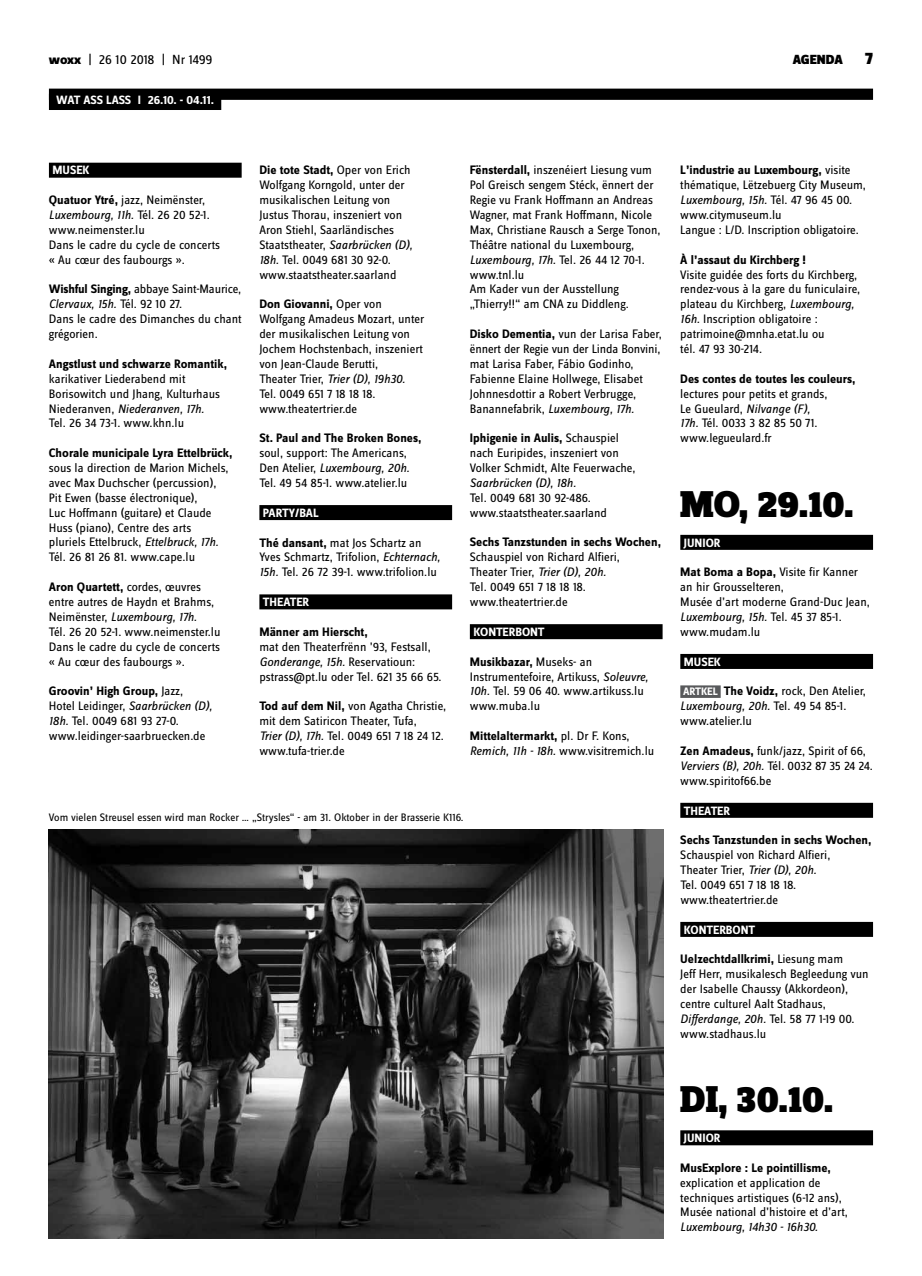
<style>
.page{position:relative;width:922px;height:1276px;background:#fff}
.page>*{position:absolute;margin:0;border:0;box-sizing:border-box;transform-origin:0 0}
.t1{font:900 38.75px "Zine Slab Dis";letter-spacing:-.01em;color:#000}
.t2{font:900 17.5px "Zine Sans Dis";color:#000}
.t3{font:13.75px "Zine Sans Dis";letter-spacing:-.01em;color:#000}
.t4{font:900 13.75px "Zine Sans Dis";color:#000}
.t5{font:12.75px/14.9px "Zine Sans Dis";color:#000}
.t6{font:700 12.75px "Zine Sans Dis";color:#000}
.t7{font:italic 12.75px "Zine Sans Dis";color:#000}
.t8{font:700 12.5px "Zine Sans Dis";letter-spacing:-.01em;color:#fff}
.t9{font:11.25px "Zine Sans Dis";color:#000}
.s1{font-weight:800}
.s2{font-weight:700}
.s3{font-style:italic}
.s4{font-weight:700;font-size:11.25px;color:#fff}
</style>
<div class="page">
<div style="left:680px;top:535px;width:192px;height:15px;background:#000"></div>
<div style="left:680px;top:654px;width:192px;height:15px;background:#000"></div>
<div style="left:680px;top:685px;width:40px;height:13px;background:#58595b"></div>
<div style="left:680px;top:803px;width:192px;height:15px;background:#000"></div>
<div style="left:680px;top:922px;width:192px;height:15px;background:#000"></div>
<div style="left:680px;top:1130px;width:192px;height:15px;background:#000"></div>
<div style="left:49px;top:89px;width:823px;height:11px;background:#000"></div>
<div style="left:49px;top:94px;width:172px;height:16px;background:#000"></div>
<div style="left:49px;top:163px;width:192px;height:15px;background:#000"></div>
<div style="left:259px;top:505px;width:193px;height:15px;background:#000"></div>
<div style="left:259px;top:594px;width:193px;height:15px;background:#000"></div>
<div style="left:469px;top:624px;width:193px;height:15px;background:#000"></div>
<img style="left:49px;top:829px;width:614px;height:409px">
<p class="t3" style="left:49px;top:53px;width:165px"><span class="s1">woxx</span> | 26 10 2018 | Nr 1499</p>
<p class="t4" style="left:792px;top:53px;width:52px">AGENDA</p>
<h2 class="t2" style="left:865px;top:49px;width:9px">7</h2>
<p class="t8" style="left:56px;top:93px;width:160px">WAT ASS LASS I 26.10. - 04.11.</p>
<p class="t8" style="left:52px;top:164px;width:39px">musek</p>
<p class="t5" style="left:49px;top:193px;width:172px"><span class="s2">Quatuor Ytré,</span> jazz, Neimënster,<br><span class="s3">Luxembourg, 11h.</span> Tél. 26 20 52-1. www.neimenster.lu<br>Dans le cadre du cycle de concerts « Au cœur des faubourgs ».</p>
<p class="t5" style="left:49px;top:282px;width:194px"><span class="s2">Wishful Singing,</span> abbaye Saint-Maurice,<br><span class="s3">Clervaux, 15h.</span> Tél. 92 10 27.<br>Dans le cadre des Dimanches du chant grégorien.</p>
<p class="t6" style="left:49px;top:357px;width:179px">Angstlust und schwarze Romantik,</p>
<p class="t5" style="left:49px;top:372px;width:172px">karikativer Liederabend mit<br>Borisowitch und Jhang, Kulturhaus<br>Niederanven, <span class="s3">Niederanven, 17h.<br></span>Tel. 26 34 73-1. www.khn.lu</p>
<p class="t6" style="left:49px;top:446px;width:185px">Chorale municipale Lyra Ettelbrück,</p>
<p class="t5" style="left:49px;top:461px;width:181px">sous la direction de Marion Michels, avec Max Duchscher (percussion), Pit Ewen (basse électronique),<br>Luc Hoffmann (guitare) et Claude Huss (piano), Centre des arts pluriels Ettelbruck, <span class="s3">Ettelbruck, 17h.<br></span>Tél. 26 81 26 81. www.cape.lu</p>
<p class="t5" style="left:49px;top:580px;width:173px"><span class="s2">Aron Quartett,</span> cordes, œuvres entre autres de Haydn et Brahms,<br>Neimënster, <span class="s3">Luxembourg, 17h.<br></span>Tél. 26 20 52-1. www.neimenster.lu<br>Dans le cadre du cycle de concerts « Au cœur des faubourgs ».</p>
<p class="t5" style="left:49px;top:684px;width:165px"><span class="s2">Groovin’ High Group,</span> Jazz,<br>Hotel Leidinger, <span class="s3">Saarbrücken (D),<br>18h.</span> Tel. 0049 681 93 27-0. www.leidinger-saarbruecken.de</p>
<p class="t5" style="left:259px;top:163px;width:155px"><span class="s2">Die tote Stadt,</span> Oper von Erich<br>Wolfgang Korngold, unter der musikalischen Leitung von<br>Justus Thorau, inszeniert von<br>Aron Stiehl, Saarländisches<br>Staatstheater, <span class="s3">Saarbrücken (D),<br>18h.</span> Tel. 0049 681 30 92-0. www.staatstheater.saarland</p>
<p class="t5" style="left:259px;top:297px;width:166px"><span class="s2">Don Giovanni,</span> Oper von<br>Wolfgang Amadeus Mozart, unter der musikalischen Leitung von<br>Jochem Hochstenbach, inszeniert von Jean-Claude Berutti,<br>Theater Trier, <span class="s3">Trier (D), 19h30.<br></span>Tel. 0049 651 7 18 18 18. www.theatertrier.de</p>
<p class="t6" style="left:259px;top:431px;width:164px">St. Paul and The Broken Bones,</p>
<p class="t5" style="left:259px;top:446px;width:152px">soul, support: The Americans,<br>Den Atelier, <span class="s3">Luxembourg, 20h.<br></span>Tel. 49 54 85-1. www.atelier.lu</p>
<p class="t8" style="left:263px;top:506px;width:8px">party</p>
<p class="t8" style="left:295px;top:506px;width:12px">/bal</p>
<p class="t5" style="left:259px;top:535px;width:182px"><span class="s2">Thé dansant,</span> mat Jos Schartz an<br>Yves Schmartz, Trifolion, <span class="s3">Echternach,<br>15h.</span> Tel. 26 72 39-1. www.trifolion.lu</p>
<p class="t8" style="left:263px;top:595px;width:46px">th eater</p>
<p class="t6" style="left:259px;top:625px;width:110px">Männer am Hierscht,</p>
<p class="t5" style="left:259px;top:640px;width:184px">mat den Theaterfrënn ’93, Festsall,<br><span class="s3">Gonderange, 15h.</span> Reservatioun: pstrass@pt.lu oder Tel. 621 35 66 65.</p>
<p class="t5" style="left:259px;top:699px;width:188px"><span class="s2">Tod auf dem Nil,</span> von Agatha Christie, mit dem Satiricon Theater, Tufa,<br><span class="s3">Trier (D), 17h.</span> Tel. 0049 651 7 18 24 12. www.tufa-trier.de</p>
<p class="t5" style="left:469px;top:163px;width:192px"><span class="s2">Fënsterdall,</span> inszenéiert Liesung vum<br>Pol Greisch sengem Stéck, ënnert der<br>Regie vu Frank Hoffmann an Andreas<br>Wagner, mat Frank Hoffmann, Nicole<br>Max, Christiane Rausch a Serge Tonon,<br>Théâtre national du Luxembourg,<br><span class="s3">Luxembourg, 17h.</span> Tel. 26 44 12 70-1. www.tnl.lu<br>Am Kader vun der Ausstellung „Thierry!!“ am CNA zu Diddleng.</p>
<p class="t5" style="left:469px;top:327px;width:193px"><span class="s2">Disko Dementia,</span> vun der Larisa Faber, ënnert der Regie vun der Linda Bonvini, mat Larisa Faber, Fábio Godinho, Fabienne Elaine Hollwege, Elisabet Johnnesdottir a Robert Verbrugge, Banannefabrik, <span class="s3">Luxembourg, 17h.</span></p>
<p class="t5" style="left:470px;top:431px;width:167px"><span class="s2">Iphigenie in Aulis,</span> Schauspiel nach Euripides, inszeniert von<br>Volker Schmidt, Alte Feuerwache,</p>
<p class="t7" style="left:470px;top:476px;width:108px">Saarbrücken (D), 18h.</p>
<p class="t5" style="left:470px;top:491px;width:138px">Tel. 0049 681 30 92-486. www.staatstheater.saarland</p>
<p class="t6" style="left:470px;top:535px;width:193px">Sechs Tanzstunden in sechs Wochen,</p>
<p class="t5" style="left:470px;top:550px;width:151px">Schauspiel von Richard Alfieri,<br>Theater Trier, <span class="s3">Trier (D), 20h.<br></span>Tel. 0049 651 7 18 18 18. www.theatertrier.de</p>
<p class="t8" style="left:473px;top:625px;width:44px">konterbont</p>
<p class="t5" style="left:469px;top:655px;width:180px"><span class="s2">Musikbazar,</span> Museks- an<br>Instrumentefoire, Artikuss, <span class="s3">Soleuvre,<br>10h.</span> Tel. 59 06 40. www.artikuss.lu www.muba.lu</p>
<p class="t5" style="left:469px;top:729px;width:186px"><span class="s2">Mittelaltermarkt,</span> pl. Dr F. Kons,<br><span class="s3">Remich, 11h - 18h.</span> www.visitremich.lu</p>
<p class="t9" style="left:49px;top:811px;width:416px">Vom vielen Streusel essen wird man Rocker … „Strysles“ - am 31. Oktober in der Brasserie K116.</p>
<p class="t5" style="left:680px;top:163px;width:187px"><span class="s2">L’industrie au Luxembourg,</span> visite thématique, Lëtzebuerg City Museum, <span class="s3">Luxembourg, 15h.</span> Tél. 47 96 45 00. www.citymuseum.lu<br>Langue : L/D. Inscription obligatoire.</p>
<p class="t6" style="left:680px;top:253px;width:127px">À l’assaut du Kirchberg !</p>
<p class="t5" style="left:680px;top:268px;width:181px">Visite guidée des forts du Kirchberg, rendez-vous à la gare du funiculaire, plateau du Kirchberg, <span class="s3">Luxembourg,<br>16h.</span> Inscription obligatoire : patrimoine@mnha.etat.lu ou<br>tél. 47 93 30-214.</p>
<p class="t6" style="left:680px;top:372px;width:177px">Des contes de toutes les couleurs,</p>
<p class="t5" style="left:680px;top:387px;width:149px">lectures pour petits et grands,<br>Le Gueulard, <span class="s3">Nilvange (F),<br>17h.</span> Tél. 0033 3 82 85 50 71. www.legueulard.fr</p>
<h1 class="t1" style="left:680px;top:483px;width:175px">Mo, 29.10.</h1>
<p class="t8" style="left:683px;top:536px;width:19px">junior</p>
<p class="t5" style="left:680px;top:565px;width:191px"><span class="s2">Mat Boma a Bopa,</span> Visite fir Kanner an hir Grousselteren,<br>Musée d’art moderne Grand-Duc Jean,<br><span class="s3">Luxembourg, 15h.</span> Tel. 45 37 85-1. www.mudam.lu</p>
<p class="t8" style="left:683px;top:655px;width:39px">musek</p>
<p class="t5" style="left:680px;top:684px;width:187px"><span class="s4">ARTKEL</span> <span class="s2">The Voidz,</span> rock, Den Atelier,<br><span class="s3">Luxembourg, 20h.</span> Tel. 49 54 85-1. www.atelier.lu</p>
<p class="t5" style="left:680px;top:744px;width:194px"><span class="s2">Zen Amadeus,</span> funk/jazz, Spirit of 66,<br><span class="s3">Verviers (B), 20h.</span> Tél. 0032 87 35 24 24. www.spiritof66.be</p>
<p class="t8" style="left:683px;top:803px;width:46px">th eater</p>
<p class="t6" style="left:680px;top:833px;width:193px">Sechs Tanzstunden in sechs Wochen,</p>
<p class="t5" style="left:680px;top:848px;width:151px">Schauspiel von Richard Alfieri,<br>Theater Trier, <span class="s3">Trier (D), 20h.<br></span>Tel. 0049 651 7 18 18 18. www.theatertrier.de</p>
<p class="t8" style="left:683px;top:923px;width:44px">konterbont</p>
<p class="t5" style="left:680px;top:952px;width:190px"><span class="s2">Uelzechtdallkrimi,</span> Liesung mam<br>Jeff Herr, musikalesch Begleedung vun der Isabelle Chaussy (Akkordeon), centre culturel Aalt Stadhaus,<br><span class="s3">Differdange, 20h.</span> Tel. 58 77 1-19 00. www.stadhaus.lu</p>
<h1 class="t1" style="left:680px;top:1079px;width:154px">Di, 30.10.</h1>
<p class="t8" style="left:683px;top:1131px;width:19px">junior</p>
<p class="t6" style="left:680px;top:1160px;width:152px">MusExplore : Le pointillisme,</p>
<p class="t5" style="left:680px;top:1175px;width:169px">explication et application de techniques artistiques (6-12 ans),<br>Musée national d’histoire et d’art,</p>
<p class="t7" style="left:680px;top:1220px;width:139px">Luxembourg, 14h30 - 16h30.</p>
</div>
